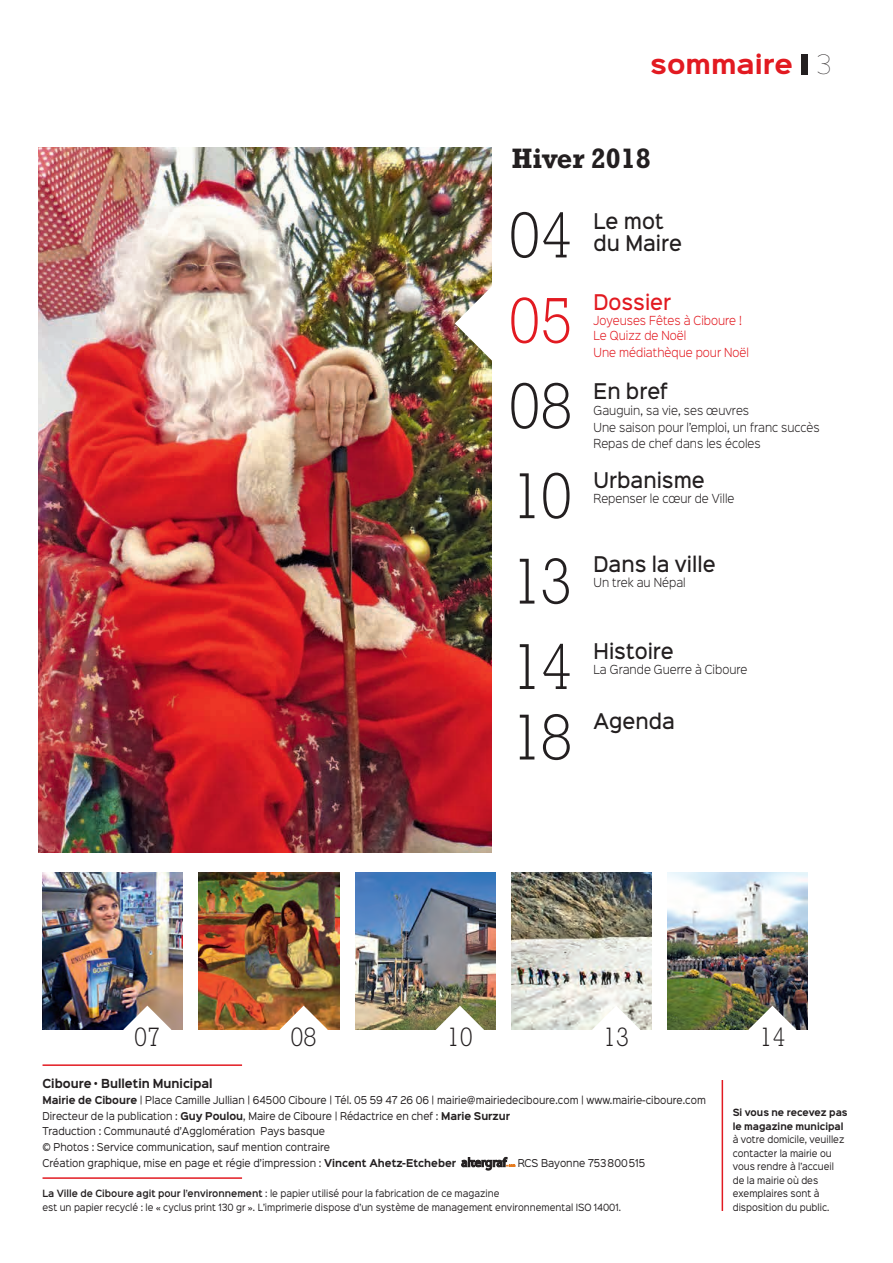
<style>
.page{position:relative;width:893px;height:1263px;background:#fff}
.page>*{position:absolute;margin:0;border:0;box-sizing:border-box;transform-origin:0 0}
.t1{font:300 66px/86.8px "Rockwell Std";letter-spacing:-.04em;color:#231f20;text-align:justify;scale:.91 1}
.t2{font:300 66px "Rockwell Std";color:#e21a21;scale:.91 1}
.t3{font:700 28.5px "Rockwell Std";color:#231f20;scale:.95 1}
.t4{font:300 27px "Rockwell Std";color:#231f20;scale:.91 1}
.t5{font:700 24px "Sinkin Sans 700";color:#e21a21}
.t6{font:500 19.5px/22.5px "Sinkin Sans 500";color:#231f20;scale:.91 1}
.t7{font:500 19.5px "Sinkin Sans 500";color:#e21a21;scale:.91 1}
.t8{font:300 11.25px/16.5px "Sinkin Sans 300";color:#231f20;scale:.91 1}
.t9{font:300 11.25px/15px "Sinkin Sans 300";color:#e21a21;scale:.91 1}
.t10{font:700 11.25px "Sinkin Sans 700";color:#231f20;scale:.91 1}
.t11{font:9.75px/15.8px "Sinkin Sans 400";color:#231f20;scale:.91 1}
.t12{font:9px/13.5px "Sinkin Sans 400";color:#231f20;scale:.91 1}
.t13{font:700 9px/13.5px "Sinkin Sans 700";color:#231f20;scale:.91 1}
.s1{font-family:"Sinkin Sans 100";font-weight:100;color:#231f20}
.s2{font-family:"Sinkin Sans 400";font-weight:400}
.s3{font-family:"Sinkin Sans 700";font-weight:700}
.s4{font-family:"Sinkin Sans 600";font-weight:600}
</style>
<div class="page">
<img style="left:38px;top:148px;width:453px;height:705px">
<img style="left:455px;top:283px;width:37px;height:81px">
<img style="left:355px;top:873px;width:140px;height:157px">
<svg style="left:461px;top:1157px;width:54px;height:13px"></svg>
<hr style="left:43px;top:1177px;width:199px;height:2px;background:#e21a21">
<hr style="left:43px;top:1064px;width:199px;height:2px;background:#e21a21">
<hr style="left:722px;top:1080px;width:1px;height:131px;background:#e21a21">
<img style="left:43px;top:873px;width:140px;height:157px">
<img style="left:199px;top:873px;width:140px;height:157px">
<svg style="left:123px;top:1006px;width:48px;height:24px"></svg>
<svg style="left:280px;top:1006px;width:48px;height:24px"></svg>
<svg style="left:436px;top:1006px;width:48px;height:24px"></svg>
<img style="left:511px;top:873px;width:141px;height:157px">
<svg style="left:592px;top:1006px;width:48px;height:24px"></svg>
<img style="left:668px;top:873px;width:140px;height:157px">
<svg style="left:748px;top:1006px;width:48px;height:24px"></svg>
<div style="left:801px;top:54px;width:7px;height:20px;background:#231f20"></div>
<h3 class="t5" style="left:650px;top:52px;width:182px">sommaire <span class="s1">3</span></h3>
<h2 class="t3" style="left:512px;top:142px;width:148px">Hiver 2018</h2>
<h1 class="t1" style="left:508px;top:191px;width:72px">04</h1>
<h1 class="t2" style="left:508px;top:283px;width:72px">05</h1>
<h1 class="t1" style="left:508px;top:362px;width:72px">08<br>10<br>13<br>14</h1>
<h1 class="t1" style="left:511px;top:693px;width:69px">18</h1>
<h3 class="t6" style="left:594px;top:208px;width:99px">Le mot du Maire</h3>
<h3 class="t7" style="left:594px;top:286px;width:87px">Dossier</h3>
<p class="t9" style="left:594px;top:312px;width:165px">Joyeuses Fêtes à Ciboure !<br>Le Quizz de Noël</p>
<p class="t9" style="left:594px;top:344px;width:172px">Une médiathèque pour Noël</p>
<h3 class="t6" style="left:594px;top:378px;width:83px">En bref</h3>
<p class="t8" style="left:594px;top:402px;width:250px">Gauguin, sa vie, ses œuvres<br>Une saison pour l’emploi, un franc succès<br>Repas de chef dans les écoles</p>
<h3 class="t6" style="left:594px;top:467px;width:124px">Urbanisme</h3>
<p class="t8" style="left:594px;top:489px;width:156px">Repenser le cœur de Ville</p>
<h3 class="t6" style="left:594px;top:551px;width:136px">Dans la ville</h3>
<p class="t8" style="left:594px;top:573px;width:103px">Un trek au Népal</p>
<h3 class="t6" style="left:594px;top:639px;width:90px">Histoire</h3>
<p class="t8" style="left:594px;top:661px;width:171px">La Grande Guerre à Ciboure</p>
<h3 class="t6" style="left:594px;top:709px;width:91px">Agenda</h3>
<h3 class="t4" style="left:134px;top:1021px;width:30px">07</h3>
<h3 class="t4" style="left:291px;top:1021px;width:30px">08</h3>
<h3 class="t4" style="left:447px;top:1021px;width:30px">10</h3>
<h3 class="t4" style="left:603px;top:1021px;width:30px">13</h3>
<h3 class="t4" style="left:759px;top:1021px;width:30px">14</h3>
<p class="t10" style="left:43px;top:1078px;width:188px">Ciboure <span class="s2">•</span> Bulletin Municipal</p>
<p class="t11" style="left:43px;top:1091px;width:730px"><span class="s3">Mairie de Ciboure</span> | Place Camille Jullian | 64500 Ciboure | Tél. 05 59 47 26 06 | mairie@mairiedeciboure.com | www.mairie-ciboure.com Directeur de la publication : <span class="s3">Guy Poulou</span>, Maire de Ciboure | Rédactrice en chef : <span class="s3">Marie Surzur<br></span>Traduction : Communauté d’Agglomération Pays basque<br>© Photos : Service communication, sauf mention contraire<br>Création graphique, mise en page et régie d’impression : <span class="s3">Vincent Ahetz-Etcheber</span></p>
<p class="t11" style="left:518px;top:1154px;width:142px">RCS Bayonne 753800515</p>
<p class="t12" style="left:43px;top:1186px;width:637px"><span class="s4">La Ville de Ciboure agit pour l’environnement</span> : le papier utilisé pour la fabrication de ce magazine<br>est un papier recyclé : le « cyclus print 130 gr ». L’imprimerie dispose d’un système de management environnemental ISO 14001.</p>
<p class="t13" style="left:733px;top:1106px;width:128px">Si vous ne recevez pas le magazine municipal</p>
<p class="t12" style="left:733px;top:1132px;width:124px">à votre domicile, veuillez contacter la mairie ou vous rendre à l’accueil de la mairie où des exemplaires sont à disposition du public.</p>
</div>
